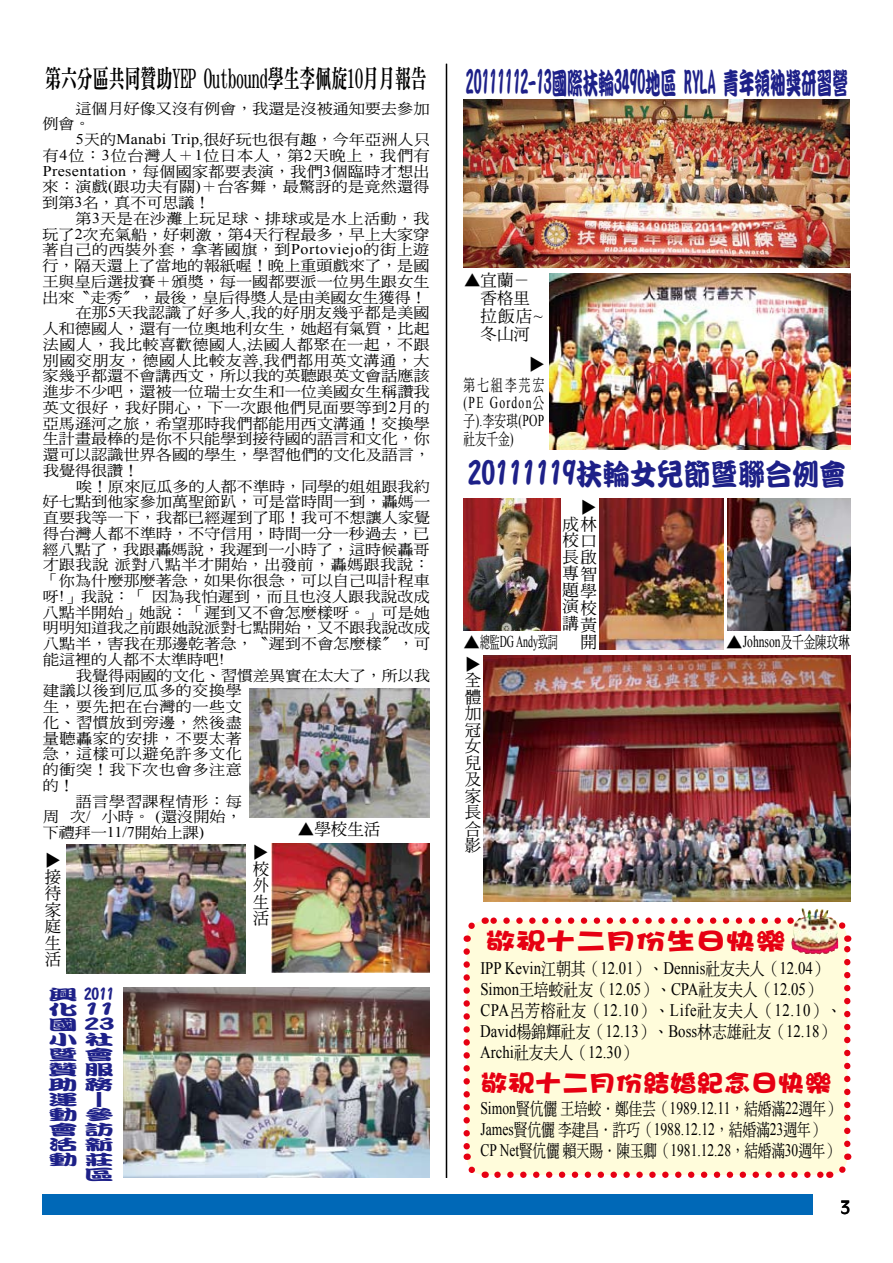
<style>
.page{position:relative;width:893px;height:1263px;background:#fff}
.page>*{position:absolute;margin:0;border:0;box-sizing:border-box;transform-origin:0 0}
.t1{font:30px "DF Kan Ting Liu XB HK BF";color:#1d2088;scale:.52 1}
.t2{font:30px "DF Kan Ting Liu XB HK BF";color:#1d2088;scale:.9 1}
.t3{font:25.5px "DFN Ming XB HK BF";color:#000;scale:.62 1}
.t4{font:24px "DF Hai Bao W12 WIN BF";color:#e60012;scale:1.12 1}
.t5{font:24px "DF Hai Bao W12 WIN BF";color:#e60012;scale:1.25 1}
.t6{font:18px "Antique Olive";color:#000}
.t7{font:17.55px/21px "Times New Roman";color:#000;scale:.84 1}
.t8{font:17.55px "DF Ming Md HK BF";color:#000;scale:.78 1}
.t9{font:17.55px "DF Ming Md HK BF";color:#000;scale:.77 1}
.t10{font:17.55px "Times New Roman";color:#000;scale:.78 1}
.t11{font:16.5px/16.5px "DF Ming Md HK BF";color:#000;text-align:justify}
.t12{font:16.5px/18px "Times New Roman";letter-spacing:.11em;color:#000;scale:.7 1}
.t13{font:16.5px "Times New Roman";letter-spacing:.07em;color:#000;scale:.6 1}
.t14{font:16.5px "DF Ming Md HK BF";color:#000;scale:.7 1}
.t15{font:15px/15px "DF Kan Ting Liu XB HK BF";color:#1d2088}
.t16{font:15px/15px "DF Kan Ting Liu XB HK BF";color:#1d2088;text-align:justify;scale:2 1}
.t17{font:14.85px/15.8px "DF Ming Md HK BF";letter-spacing:.01em;color:#000;scale:1.08 1}
.t18{font:14.85px "DF Ming Md HK BF";letter-spacing:.04em;color:#000;scale:1.08 1}
.t19{font:14.85px "DF Ming Md HK BF";letter-spacing:.035em;color:#000;scale:1.08 1}
.t20{font:14.85px "DF Ming Md HK BF";letter-spacing:.03em;color:#000;scale:1.08 1}
.s1{font-family:"Times New Roman"}
.s2{font-family:"DF Ming Md HK BF"}
</style>
<div class="page">
<div style="left:43px;top:1194px;width:770px;height:21px;background:#0068b7"></div>
<hr style="left:446px;top:64px;width:1px;height:1114px;background:#000">
<div style="left:467px;top:921px;width:380px;height:254px;background:#fffcdb;border-radius:18px"></div>
<svg style="left:497px;top:1171px;width:326px;height:7px"></svg>
<svg style="left:463px;top:951px;width:23px;height:227px"></svg>
<svg style="left:829px;top:1153px;width:23px;height:25px"></svg>
<svg style="left:838px;top:922px;width:13px;height:222px"></svg>
<svg style="left:463px;top:917px;width:328px;height:25px"></svg>
<img style="left:791px;top:908px;width:47px;height:46px">
<img style="left:250px;top:688px;width:179px;height:130px">
<img style="left:271px;top:843px;width:158px;height:130px">
<img style="left:67px;top:844px;width:179px;height:130px">
<img style="left:463px;top:498px;width:97px;height:133px">
<img style="left:483px;top:656px;width:367px;height:246px">
<img style="left:599px;top:498px;width:125px;height:152px">
<img style="left:727px;top:498px;width:123px;height:133px">
<img style="left:463px;top:100px;width:386px;height:167px">
<img style="left:549px;top:274px;width:301px;height:176px">
<img style="left:123px;top:987px;width:306px;height:191px">
<h2 class="t3" style="left:45px;top:66px;width:617px">第六分區共同贊助YEP Outbound學生李佩旋10月月報告</h2>
<p class="t17" style="left:42px;top:100px;width:360px;text-indent:33px">這個月好像又沒有例會，我還是沒被通知要去參加例會。</p>
<p class="t17" style="left:43px;top:132px;width:360px;text-align:justify;text-indent:33px"><span class="s1">5</span>天的<span class="s1">Manabi Trip,</span>很好玩也很有趣，今年亞洲人只有<span class="s1">4</span>位：<span class="s1">3</span>位台灣人＋<span class="s1">1</span>位日本人，第<span class="s1">2</span>天晚上，我們有<span class="s1">Presentation</span>，每個國家都要表演，我們<span class="s1">3</span>個臨時才想出來：演戲<span class="s1">(</span>跟功夫有關<span class="s1">)</span>＋台客舞，最驚訝的是竟然還得到第<span class="s1">3</span>名，真不可思議！</p>
<p class="t20" style="left:76px;top:211px;width:329px">第<span class="s1">3</span>天是在沙灘上玩足球、排球或是水上活動，我</p>
<p class="t17" style="left:42px;top:226px;width:360px">玩了<span class="s1">2</span>次充氣船，好刺激，第<span class="s1">4</span>天行程最多，早上大家穿</p>
<p class="t19" style="left:42px;top:242px;width:360px">著自己的西裝外套，拿著國旗，到<span class="s1">Portoviejo</span>的街上遊</p>
<p class="t17" style="left:42px;top:258px;width:360px">行，隔天還上了當地的報紙喔！晚上重頭戲來了，是國</p>
<p class="t17" style="left:42px;top:273px;width:360px">王與皇后選拔賽＋頒獎，每一國都要派一位男生跟女生</p>
<p class="t17" style="left:43px;top:289px;width:357px">出來〝走秀〞，最後，皇后得獎人是由美國女生獲得！</p>
<p class="t17" style="left:76px;top:305px;width:329px">在那<span class="s1">5</span>天我認識了好多人<span class="s1">,</span>我的好朋友幾乎都是美國</p>
<p class="t17" style="left:43px;top:321px;width:360px">人和德國人，還有一位奧地利女生，她超有氣質，比起</p>
<p class="t18" style="left:43px;top:337px;width:360px">法國人，我比較喜歡德國人<span class="s1">,</span>法國人都聚在一起，不跟</p>
<p class="t18" style="left:43px;top:353px;width:360px">別國交朋友，德國人比較友善<span class="s1">,</span>我們都用英文溝通，大</p>
<p class="t17" style="left:43px;top:368px;width:360px">家幾乎都還不會講西文，所以我的英聽跟英文會話應該</p>
<p class="t17" style="left:43px;top:384px;width:360px">進步不少吧，還被一位瑞士女生和一位美國女生稱讚我</p>
<p class="t20" style="left:43px;top:400px;width:360px">英文很好，我好開心，下一次跟他們見面要等到<span class="s1">2</span>月的</p>
<p class="t17" style="left:43px;top:415px;width:360px">亞馬遜河之旅，希望那時我們都能用西文溝通！交換學</p>
<p class="t17" style="left:43px;top:431px;width:360px">生計畫最棒的是你不只能學到接待國的語言和文化，你</p>
<p class="t17" style="left:43px;top:447px;width:360px">還可以認識世界各國的學生，學習他們的文化及語言，</p>
<p class="t17" style="left:43px;top:462px;width:90px">我覺得很讚！</p>
<p class="t17" style="left:76px;top:478px;width:329px">唉！原來厄瓜多的人都不準時，同學的姐姐跟我約</p>
<p class="t17" style="left:43px;top:494px;width:360px">好七點到他家參加萬聖節趴，可是當時間一到，轟媽一</p>
<p class="t17" style="left:43px;top:510px;width:360px">直要我等一下，我都已經遲到了耶！我可不想讓人家覺</p>
<p class="t17" style="left:43px;top:525px;width:359px">得台灣人都不準時，不守信用，時間一分一秒過去，已</p>
<p class="t17" style="left:43px;top:541px;width:360px">經八點了，我跟轟媽說，我遲到一小時了，這時候轟哥</p>
<p class="t19" style="left:43px;top:557px;width:360px">才跟我說派對八點半才開始，出發前，轟媽跟我說：</p>
<p class="t17" style="left:43px;top:573px;width:360px">「你為什麼那麼著急，如果你很急，可以自己叫計程車</p>
<p class="t17" style="left:43px;top:588px;width:360px">呀<span class="s1">!</span>」我說：「因為我怕遲到，而且也沒人跟我說改成</p>
<p class="t17" style="left:43px;top:604px;width:360px">八點半開始」她說：「遲到又不會怎麼樣呀。」可是她</p>
<p class="t17" style="left:43px;top:620px;width:360px">明明知道我之前跟她說派對七點開始，又不跟我說改成</p>
<p class="t17" style="left:43px;top:636px;width:360px">八點半，害我在那邊乾著急，〝遲到不會怎麼樣〞，可</p>
<p class="t17" style="left:43px;top:651px;width:169px">能這裡的人都不太準時吧<span class="s1">!</span></p>
<p class="t17" style="left:76px;top:667px;width:329px">我覺得兩國的文化、習慣差異實在太大了，所以我</p>
<p class="t18" style="left:43px;top:683px;width:186px">建議以後到厄瓜多的交換學</p>
<p class="t18" style="left:43px;top:699px;width:186px">生，要先把在台灣的一些文</p>
<p class="t18" style="left:43px;top:715px;width:186px">化、習慣放到旁邊，然後盡</p>
<p class="t18" style="left:43px;top:731px;width:186px">量聽轟家的安排，不要太著</p>
<p class="t18" style="left:43px;top:746px;width:186px">急，這樣可以避免許多文化</p>
<p class="t18" style="left:43px;top:762px;width:186px">的衝突！我下次也會多注意</p>
<p class="t17" style="left:43px;top:777px;width:31px">的！</p>
<p class="t18" style="left:76px;top:794px;width:155px">語言學習課程情形：每</p>
<p class="t17" style="left:43px;top:809px;width:186px">周 次<span class="s1">/</span> 小時。 <span class="s1">(</span>還沒開始，</p>
<p class="t17" style="left:43px;top:825px;width:151px">下禮拜一<span class="s1">11/7</span>開始上課<span class="s1">)</span></p>
<p class="t11" style="left:298px;top:821px;width:84px">▲學校生活</p>
<p class="t11" style="left:61px;top:852px;width:18px;rotate:90deg">▲</p>
<p class="t11" style="left:45px;top:869px;width:18px">接待家庭生活</p>
<p class="t15" style="left:84px;top:987px;width:31px">2011<br>11<br>23社會服務｜參訪新莊區</p>
<p class="t16" style="left:48px;top:987px;width:16px">興化國小暨贊助運動會活動</p>
<p class="t11" style="left:269px;top:844px;width:18px;rotate:90deg">▲</p>
<p class="t11" style="left:253px;top:861px;width:17px">校外生活</p>
<h1 class="t1" style="left:466px;top:68px;width:736px">20111112-13國際扶輪3490地區 RYLA 青年領袖獎研習營</h1>
<p class="t11" style="left:480px;top:271px;width:64px;line-height:18px;text-align:left;text-indent:-16px">▲宜蘭－香格里拉飯店<span class="s1">~</span>冬山河</p>
<p class="t14" style="left:463px;top:377px;width:117px">第七組李芫宏</p>
<p class="t12" style="left:463px;top:393px;width:117px">(PE Gordon<span class="s2">公子</span>).<span class="s2">李安琪</span>(POP</p>
<p class="t14" style="left:463px;top:431px;width:73px">社友千金<span class="s1">)</span></p>
<p class="t11" style="left:545px;top:355px;width:18px;rotate:90deg">▲</p>
<h1 class="t2" style="left:468px;top:459px;width:421px">20111119扶輪女兒節暨聯合例會</h1>
<p class="t11" style="left:597px;top:499px;width:18px;rotate:90deg">▲</p>
<p class="t11" style="left:562px;top:515px;width:36px;text-align:right">成林校口長啟專智題學校黃開</p>
<p class="t11" style="left:562px;top:598px;width:18px">演講</p>
<p class="t13" style="left:463px;top:631px;width:159px"><span class="s2">▲總監</span>DG Andy<span class="s2">致詞</span></p>
<p class="t11" style="left:481px;top:656px;width:18px;rotate:90deg">▲</p>
<p class="t11" style="left:465px;top:672px;width:18px">全體加冠女兒及家長合影</p>
<p class="t11" style="left:726px;top:634px;width:125px">▲<span class="s1">Johnson</span>及千金陳玟琳</p>
<h3 class="t5" style="left:486px;top:929px;width:241px">敬祝十二月份生日快樂</h3>
<p class="t7" style="left:480px;top:957px;width:431px">IPP Kevin<span class="s2">江朝其（</span>12.01<span class="s2">）、</span>Dennis<span class="s2">社友夫人（</span>12.04<span class="s2">）</span>Simon<span class="s2">王培蛟社友（</span>12.05<span class="s2">）、</span>CPA<span class="s2">社友夫人（</span>12.05<span class="s2">）</span>CPA<span class="s2">呂芳榕社友（</span>12.10<span class="s2">）、</span>Life<span class="s2">社友夫人（</span>12.10<span class="s2">）、</span>David<span class="s2">楊錦輝社友（</span>12.13<span class="s2">）、</span>Boss<span class="s2">林志雄社友（</span>12.18<span class="s2">）</span>Archi<span class="s2">社友夫人（</span>12.30<span class="s2">）</span></p>
<h3 class="t4" style="left:481px;top:1071px;width:315px">敬祝十二月份結婚紀念日快樂</h3>
<p class="t8" style="left:480px;top:1100px;width:462px"><span class="s1">Simon</span>賢伉儷王培蛟．鄭佳芸（<span class="s1">1989.12.11</span>，結婚滿<span class="s1">22</span>週年）</p>
<p class="t10" style="left:480px;top:1117px;width:442px">James<span class="s2">賢伉儷李建昌．許巧（</span>1988.12.12<span class="s2">，結婚滿</span>23<span class="s2">週年）</span></p>
<p class="t9" style="left:480px;top:1142px;width:467px"><span class="s1">CP Net</span>賢伉儷賴天賜．陳玉卿（<span class="s1">1981.12.28</span>，結婚滿<span class="s1">30</span>週年）</p>
<p class="t6" style="left:840px;top:1196px;width:12px">3</p>
</div>
